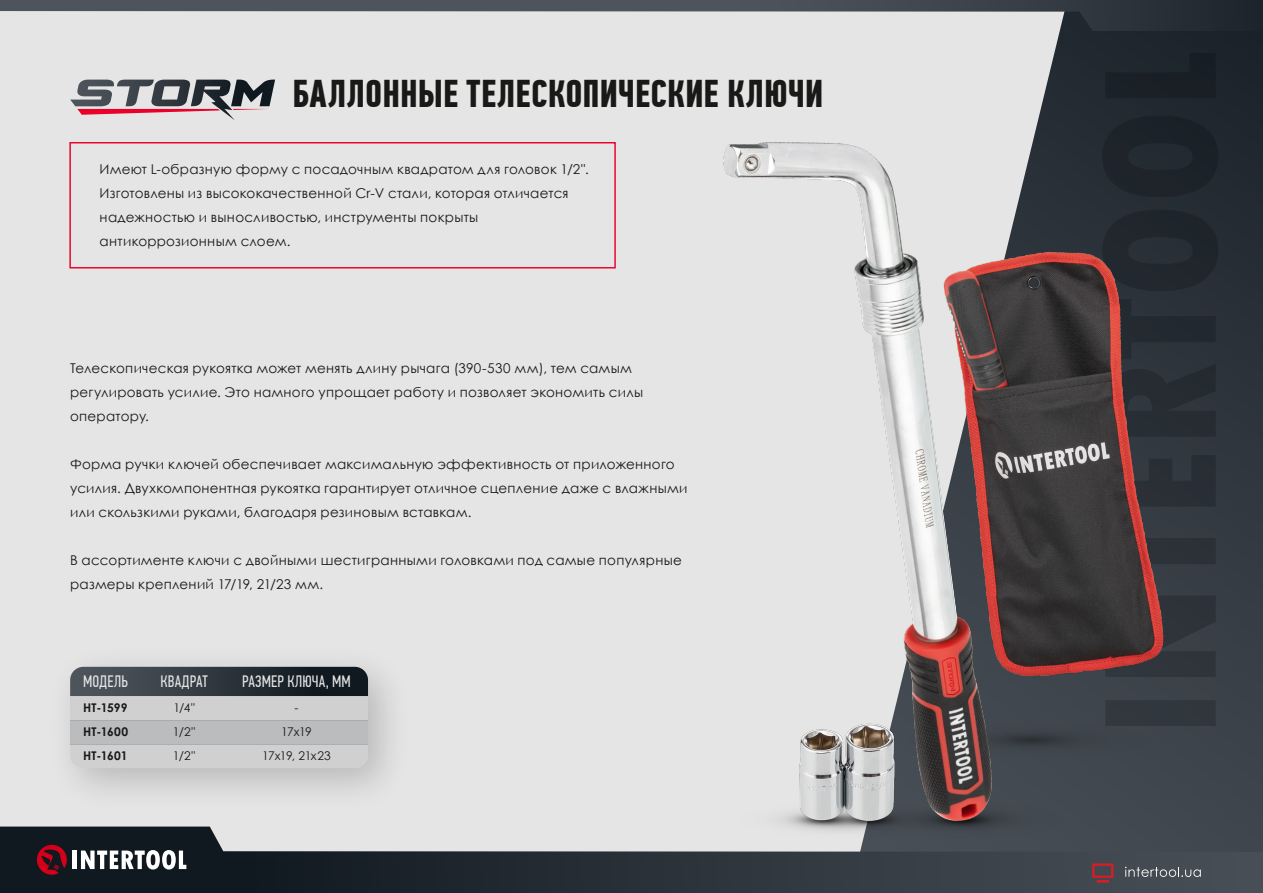
<style>
.page{position:relative;width:1263px;height:893px;background:#e5e5e5}
.page>*{position:absolute;margin:0;border:0;box-sizing:border-box;transform-origin:0 0}
.t1{font:700 38.7px "PF Din Text Comp Pro";color:#191918}
.t2{font:16.5px "PF Din Text Comp Pro";letter-spacing:.01em;color:#e5e5e5}
.t3{font:13.5px/24px "Century Gothic";letter-spacing:.02em;color:#191918}
.t4{font:12px/24px "Century Gothic";letter-spacing:-.04em;color:#191918;text-align:justify}
.t5{font:700 12px/24px "Century Gothic";letter-spacing:.015em;color:#191918;text-align:justify}
</style>
<div class="page">
<div style="left:69px;top:142px;width:547px;height:126px;border:1px solid #ea0029"></div>
<svg style="left:1032px;top:31px;width:231px;height:796px;background:#323940"></svg>
<div style="left:1105px;top:700px;width:110px;height:26px;background:#30373d"></div>
<svg style="left:1163px;top:595px;width:52px;height:82px;background:#30363c"></svg>
<svg style="left:1163px;top:521px;width:52px;height:60px;background:#30373e"></svg>
<svg style="left:1163px;top:455px;width:52px;height:51px;background:#2a3037"></svg>
<svg style="left:1163px;top:299px;width:52px;height:138px;background:#272e35"></svg>
<svg style="left:1163px;top:210px;width:55px;height:81px;background:#21282f"></svg>
<svg style="left:1102px;top:116px;width:116px;height:81px;background:#1d242b"></svg>
<div style="left:1105px;top:53px;width:110px;height:45px;background:#1a2027"></div>
<div style="left:70px;top:696px;width:298px;height:24px;background:#d0d0d1"></div>
<div style="left:70px;top:720px;width:298px;height:24px;background:#bbbcbe"></div>
<svg style="left:70px;top:667px;width:298px;height:29px;background:#2e353d"></svg>
<div style="left:70px;top:744px;width:298px;height:24px;background:#d0d0d1"></div>
<svg style="left:70px;top:80px;width:205px;height:40px"></svg>
<svg style="left:0;top:0;width:1263px;height:31px"></svg>
<svg style="left:0;top:827px;width:1263px;height:66px"></svg>
<svg style="left:1092px;top:864px;width:21px;height:18px"></svg>
<svg style="left:1125px;top:867px;width:76px;height:10px"></svg>
<hr style="left:73px;top:850px;width:4px;height:19px;background:#fff">
<svg style="left:81px;top:850px;width:105px;height:19px;background:#979a9e"></svg>
<svg style="left:37px;top:845px;width:30px;height:30px"></svg>
<img style="left:723px;top:143px;width:440px;height:695px">
<h1 class="t1" style="left:293px;top:70px;width:532px">БАЛЛОННЫЕ ТЕЛЕСКОПИЧЕСКИЕ КЛЮЧИ</h1>
<p class="t3" style="left:100px;top:157px;width:491px">Имеют L-образную форму c посадочным квадратом для головок 1/2".<br>Изготовлены из высококачественной Cr-V стали, которая отличается надежностью и выносливостью, инструменты покрыты антикоррозионным слоем.</p>
<p class="t3" style="left:70px;top:356px;width:574px">Телескопическая рукоятка может менять длину рычага (390-530 мм), тем самым регулировать усилие. Это намного упрощает работу и позволяет экономить силы оператору.</p>
<p class="t3" style="left:70px;top:452px;width:619px">Форма ручки ключей обеспечивает максимальную эффективность от приложенного усилия. Двухкомпонентная рукоятка гарантирует отличное сцепление даже с влажными или скользкими руками, благодаря резиновым вставкам.</p>
<p class="t3" style="left:70px;top:548px;width:613px">В ассортименте ключи с двойными шестигранными головками под самые популярные размеры креплений 17/19, 21/23 мм.</p>
<p class="t2" style="left:83px;top:672px;width:46px">МОДЕЛЬ</p>
<p class="t2" style="left:160px;top:672px;width:49px">КВАДРАТ</p>
<p class="t5" style="left:83px;top:695px;width:47px">HT-1599<br>HT-1600<br>HT-1601</p>
<p class="t4" style="left:173px;top:696px;width:24px">1/4" 1/2" 1/2"</p>
<p class="t2" style="left:242px;top:672px;width:110px">РАЗМЕР КЛЮЧА, ММ</p>
<p class="t4" style="left:262px;top:696px;width:70px;text-align:center">-<br>17x19<br>17x19, 21x23</p>
</div>
